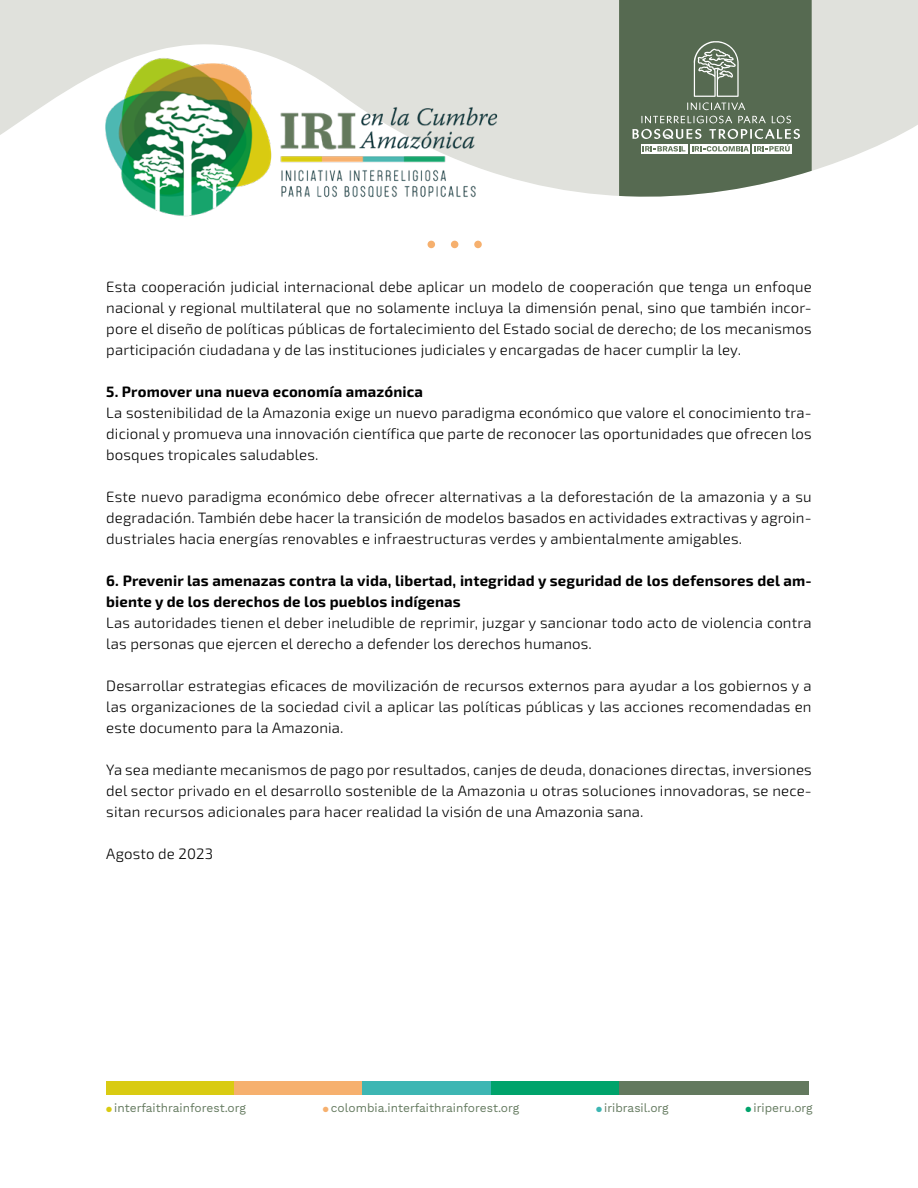
<style>
.page{position:relative;width:918px;height:1188px;background:#fff}
.page>*{position:absolute;margin:0;border:0;box-sizing:border-box;transform-origin:0 0}
.t1{font:300 15px/21px "Exo 2";letter-spacing:.01em;color:#000;text-align:justify}
.t2{font:700 15px/21px "Exo 2";letter-spacing:.01em;color:#000}
.t3{font:11.85px "Work Sans";color:#63795e}
.s1{color:#d9cb12}
.s2{color:#f6b06e}
.s3{color:#3db6b3}
.s4{color:#00a36b}
</style>
<div class="page">
<svg style="left:0;top:0;width:918px;height:249px;fill:#e0e1dc"></svg>
<div style="left:428px;top:241px;width:7px;height:7px;background:#f6b06e;border-radius:50%"></div>
<div style="left:451px;top:241px;width:7px;height:7px;background:#f6b06e;border-radius:50%"></div>
<div style="left:474px;top:241px;width:8px;height:7px;background:#f6b06e;border-radius:50%"></div>
<svg style="left:619px;top:0;width:193px;height:198px;background:#697b65"></svg>
<img style="left:102px;top:54px;width:400px;height:166px">
<div style="left:106px;top:1082px;width:129px;height:13px;background:#d9cb12"></div>
<div style="left:235px;top:1082px;width:128px;height:13px;background:#f6b06e"></div>
<div style="left:363px;top:1082px;width:128px;height:13px;background:#3db6b3"></div>
<div style="left:491px;top:1082px;width:128px;height:13px;background:#00a36b"></div>
<div style="left:619px;top:1082px;width:190px;height:13px;background:#63795e"></div>
<p class="t1" style="left:106px;top:276px;width:707px">Esta cooperación judicial internacional debe aplicar un modelo de cooperación que tenga un enfoque nacional y regional multilateral que no solamente incluya la dimensión penal, sino que también incor&shy;pore el diseño de políticas públicas de fortalecimiento del Estado social de derecho; de los mecanismos participación ciudadana y de las instituciones judiciales y encargadas de hacer cumplir la ley.</p>
<p class="t2" style="left:106px;top:381px;width:318px">5. Promover una nueva economía amazónica</p>
<p class="t1" style="left:106px;top:402px;width:707px">La sostenibilidad de la Amazonia exige un nuevo paradigma económico que valore el conocimiento tra&shy;dicional y promueva una innovación científica que parte de reconocer las oportunidades que ofrecen los bosques tropicales saludables.</p>
<p class="t1" style="left:106px;top:486px;width:707px">Este nuevo paradigma económico debe ofrecer alternativas a la deforestación de la amazonia y a su degradación. También debe hacer la transición de modelos basados en actividades extractivas y agroin&shy;dustriales hacia energías renovables e infraestructuras verdes y ambientalmente amigables.</p>
<p class="t2" style="left:106px;top:570px;width:707px">6. Prevenir las amenazas contra la vida, libertad, integridad y seguridad de los defensores del am&shy;biente y de los derechos de los pueblos indígenas</p>
<p class="t1" style="left:106px;top:612px;width:707px">Las autoridades tienen el deber ineludible de reprimir, juzgar y sancionar todo acto de violencia contra las personas que ejercen el derecho a defender los derechos humanos.</p>
<p class="t1" style="left:106px;top:675px;width:707px">Desarrollar estrategias eficaces de movilización de recursos externos para ayudar a los gobiernos y a las organizaciones de la sociedad civil a aplicar las políticas públicas y las acciones recomendadas en este documento para la Amazonia.</p>
<p class="t1" style="left:106px;top:759px;width:707px">Ya sea mediante mecanismos de pago por resultados, canjes de deuda, donaciones directas, inversiones del sector privado en el desarrollo sostenible de la Amazonia u otras soluciones innovadoras, se nece&shy;sitan recursos adicionales para hacer realidad la visión de una Amazonia sana.</p>
<p class="t1" style="left:106px;top:843px;width:108px">Agosto de 2023</p>
<p class="t3" style="left:106px;top:1101px;width:141px"><span class="s1">●</span> interfaithrainforest.org</p>
<p class="t3" style="left:323px;top:1101px;width:198px"><span class="s2">●</span> colombia.interfaithrainforest.org</p>
<p class="t3" style="left:596px;top:1101px;width:74px"><span class="s3">●</span> iribrasil.org</p>
<p class="t3" style="left:746px;top:1101px;width:69px"><span class="s4">●</span> iriperu.org</p>
</div>
